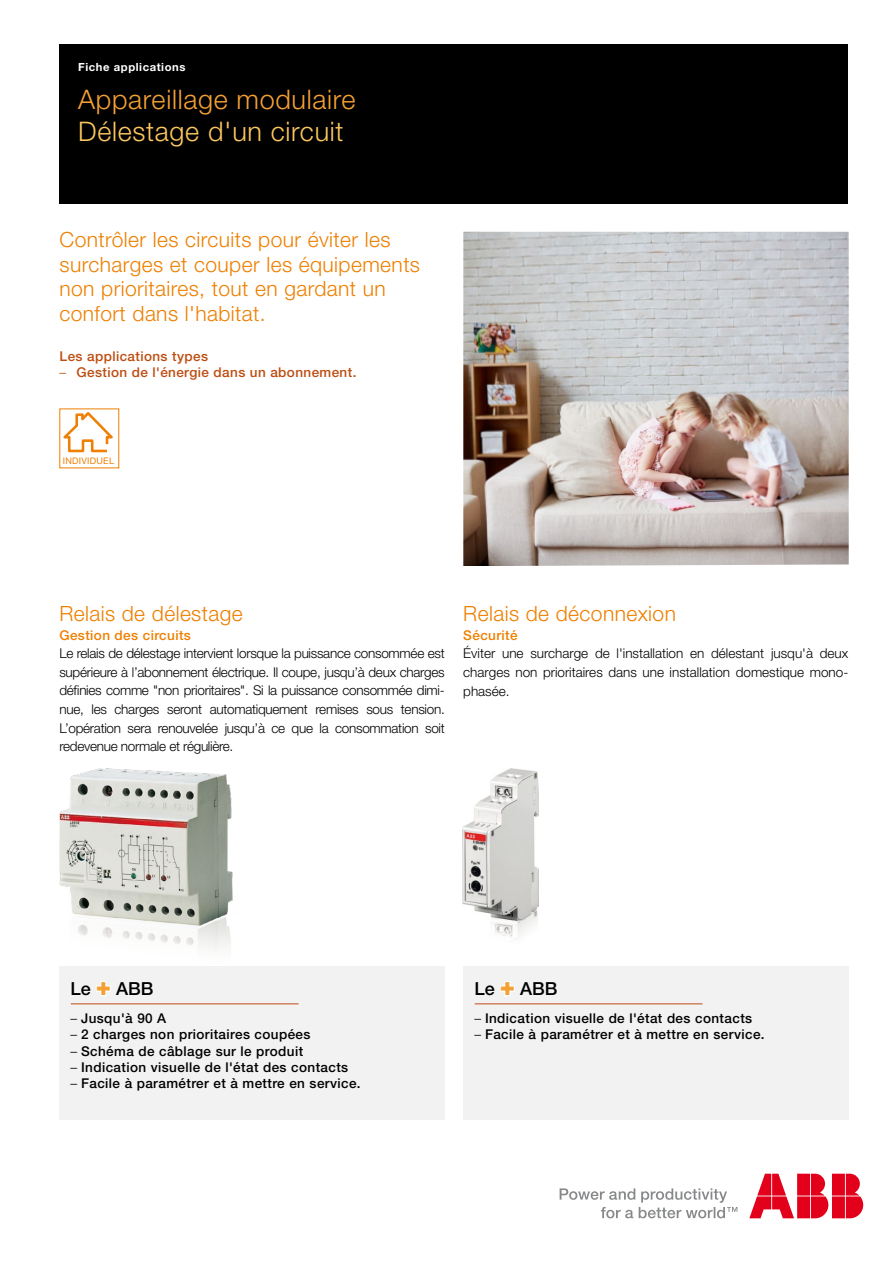
<style>
.page{position:relative;width:893px;height:1263px;background:#fff}
.page>*{position:absolute;margin:0;border:0;box-sizing:border-box;transform-origin:0 0}
.t1{font:300 27px "Helvetica Neue LT Std";letter-spacing:.025em;color:#f4a034}
.t2{font:300 27px "Helvetica Neue LT Std";letter-spacing:.025em;color:#fcc75e}
.t3{font:300 21px/24.8px "Helvetica Neue LT Std";letter-spacing:.02em;color:#ee7f00}
.t4{font:500 18px "Helvetica Neue LT Std";color:#000}
.t5{font:300 13.5px/18.6px "Helvetica Neue LT Std";letter-spacing:-.02em;color:#000;text-align:justify}
.t6{font:500 13.5px "Helvetica Neue LT Std";letter-spacing:.03em;color:#000}
.t7{font:500 13.5px "Helvetica Neue LT Std";letter-spacing:.03em;color:#bd4d11}
.t8{font:500 13.5px "Helvetica Neue LT Std";letter-spacing:.03em;color:#ee7f00}
.t9{font:700 11.25px "Helvetica Neue LT Std";letter-spacing:.05em;color:#fff}
.t10{font:9px "Helvetica Neue LT Std";letter-spacing:.03em;color:#ee8006}
.s1{font-weight:300}
.s2{font-weight:900;font-size:25.5px;color:#f4a034}
</style>
<div class="page">
<svg style="left:560px;top:1188px;width:177px;height:30px"></svg>
<svg style="left:749px;top:1174px;width:114px;height:44px"></svg>
<div style="left:60px;top:45px;width:788px;height:159px;background:#000"></div>
<svg style="left:63px;top:412px;width:50px;height:41px"></svg>
<img style="left:463px;top:232px;width:386px;height:334px">
<img style="left:59px;top:768px;width:174px;height:183px">
<img style="left:462px;top:768px;width:76px;height:172px">
<div style="left:59px;top:966px;width:386px;height:153px;background:#f2f2f3"></div>
<div style="left:463px;top:966px;width:386px;height:153px;background:#f2f2f3"></div>
<hr style="left:71px;top:1003px;width:227px;height:1px;background:#bd4d11">
<svg style="left:96px;top:982px;width:15px;height:14px"></svg>
<hr style="left:475px;top:1003px;width:227px;height:1px;background:#bd4d11">
<svg style="left:500px;top:982px;width:15px;height:14px"></svg>
<p class="t9" style="left:78px;top:60px;width:109px">Fiche applications</p>
<h1 class="t1" style="left:78px;top:83px;width:279px">Appareillage modulaire</h1>
<h1 class="t2" style="left:78px;top:115px;width:267px">Délestage d'un circuit</h1>
<h2 class="t3" style="left:60px;top:226px;width:362px">Contrôler les circuits pour éviter les surcharges et couper les équipements non prioritaires, tout en gardant un confort dans l'habitat.</h2>
<p class="t7" style="left:60px;top:348px;width:150px">Les applications types</p>
<p class="t7" style="left:60px;top:364px;width:298px"><span class="s1">–</span> Gestion de l'énergie dans un abonnement.</p>
<p class="t10" style="left:63px;top:455px;width:53px">INDIVIDUEL</p>
<h2 class="t3" style="left:59px;top:601px;width:185px">Relais de délestage</h2>
<p class="t8" style="left:59px;top:627px;width:133px">Gestion des circuits</p>
<p class="t5" style="left:59px;top:644px;width:387px">Le relais de délestage intervient lorsque la puissance consommée est supérieure à l’abonnement électrique. Il coupe, jusqu’à deux charges définies comme "non prioritaires". Si la puissance consommée dimi&shy;nue, les charges seront automatiquement remises sous tension.<br>L’opération sera renouvelée jusqu’à ce que la consommation soit redevenue normale et régulière.</p>
<h2 class="t3" style="left:463px;top:601px;width:214px">Relais de déconnexion</h2>
<p class="t8" style="left:463px;top:627px;width:56px">Sécurité</p>
<p class="t5" style="left:463px;top:644px;width:387px">Éviter une surcharge de l'installation en délestant jusqu'à deux charges non prioritaires dans une installation domestique mono&shy;phasée.</p>
<h3 class="t4" style="left:70px;top:978px;width:84px">Le <span class="s2">+</span> ABB</h3>
<p class="t6" style="left:70px;top:1010px;width:97px"><span class="s1">–</span> Jusqu'à 90 A</p>
<p class="t6" style="left:70px;top:1026px;width:242px"><span class="s1">–</span> 2 charges non prioritaires coupées</p>
<p class="t6" style="left:70px;top:1043px;width:234px"><span class="s1">–</span> Schéma de câblage sur le produit</p>
<p class="t6" style="left:70px;top:1059px;width:279px"><span class="s1">–</span> Indication visuelle de l'état des contacts</p>
<p class="t6" style="left:70px;top:1075px;width:292px"><span class="s1">–</span> Facile à paramétrer et à mettre en service.</p>
<h3 class="t4" style="left:474px;top:978px;width:84px">Le <span class="s2">+</span> ABB</h3>
<p class="t6" style="left:474px;top:1010px;width:279px"><span class="s1">–</span> Indication visuelle de l'état des contacts</p>
<p class="t6" style="left:474px;top:1026px;width:292px"><span class="s1">–</span> Facile à paramétrer et à mettre en service.</p>
</div>
